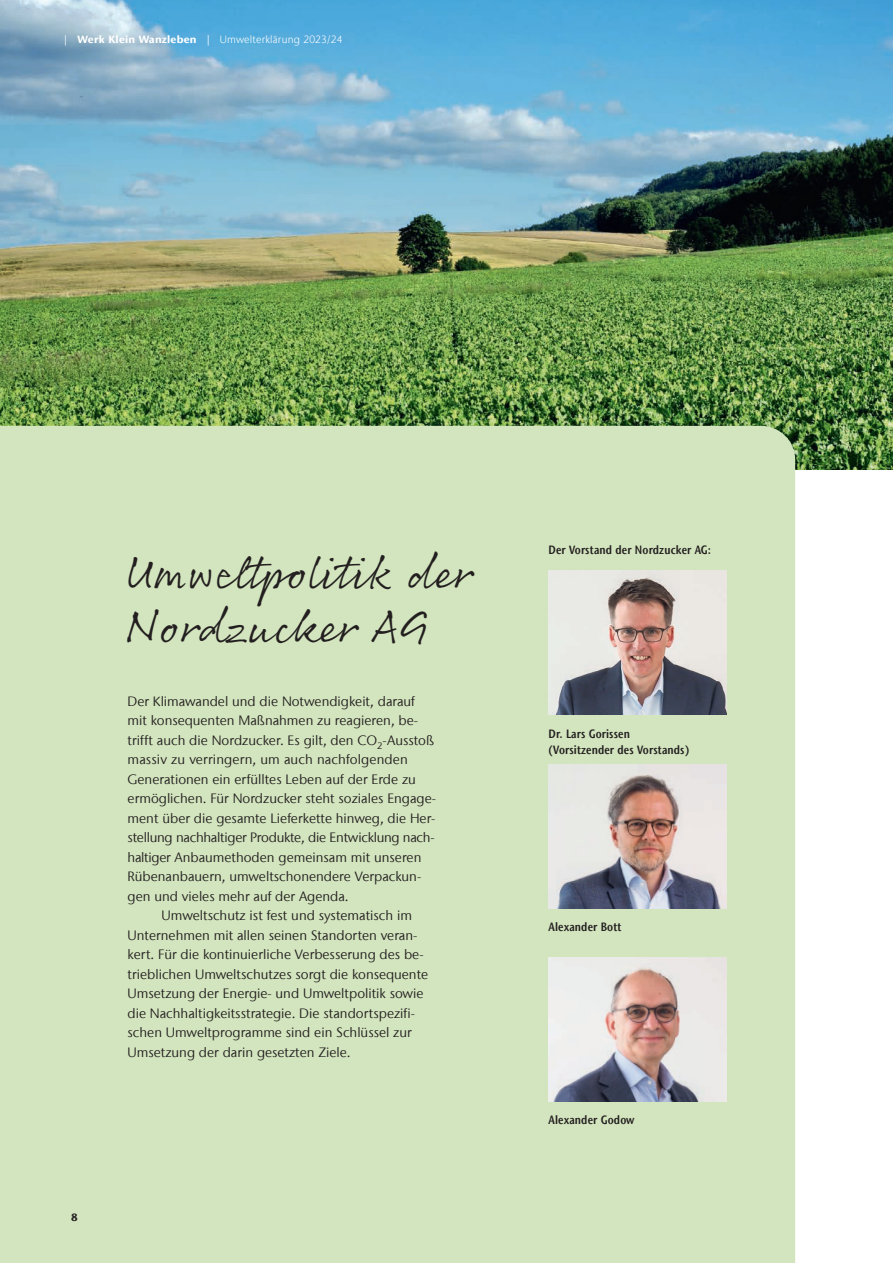
<style>
.page{position:relative;width:893px;height:1263px;background:#fff}
.page>*{position:absolute;margin:0;border:0;box-sizing:border-box;transform-origin:0 0}
.t1{font:48px/54px "Rollerscript Smooth";color:#231f20}
.t2{font:13.5px "Stone Sans IIITC Com";color:#231f20}
.t3{font:13.5px "Stone Sans IIITC Com";letter-spacing:-.02em;color:#231f20}
.t4{font:600 condensed 12px/16.5px "Stone Sans IIITC Com";letter-spacing:.01em;color:#231f20}
.t5{font:300 10.5px "Stone Sans IIITC Com";letter-spacing:.02em;color:#fff}
.t6{font:700 10.5px "Stone Sans IIITC Com";color:#231f20}
.s1{font-weight:500}
.s2{font-weight:700}
</style>
<div class="page">
<img style="left:0;top:0;width:893px;height:470px">
<div style="left:0;top:426px;width:795px;height:837px;background:#d3e5be"></div>
<img style="left:549px;top:571px;width:178px;height:144px">
<img style="left:549px;top:958px;width:178px;height:143px">
<img style="left:549px;top:764px;width:178px;height:144px">
<p class="t5" style="left:64px;top:32px;width:280px"><span class="s1">|</span> <span class="s2">Werk Klein Wanzleben</span> <span class="s1">|</span> Umwelterklärung 2023/24</p>
<h1 class="t1" style="left:128px;top:543px;width:348px">Umweltpolitik der<br>Nordzucker AG</h1>
<p class="t2" style="left:128px;top:692px;width:289px">Der Klimawandel und die Notwendigkeit, darauf</p>
<p class="t2" style="left:128px;top:712px;width:292px">mit konsequenten Maßnahmen zu reagieren, be-</p>
<p class="t2" style="left:128px;top:731px;width:308px">trifft auch die Nordzucker. Es gilt, den CO<sub>2</sub>-Ausstoß</p>
<p class="t2" style="left:128px;top:751px;width:282px">massiv zu verringern, um auch nachfolgenden</p>
<p class="t2" style="left:128px;top:770px;width:290px">Generationen ein erfülltes Leben auf der Erde zu</p>
<p class="t2" style="left:128px;top:790px;width:310px">ermöglichen. Für Nordzucker steht soziales Engage-</p>
<p class="t2" style="left:128px;top:809px;width:309px">ment über die gesamte Lieferkette hinweg, die Her-</p>
<p class="t3" style="left:128px;top:829px;width:309px">stellung nachhaltiger Produkte, die Entwicklung nach-</p>
<p class="t2" style="left:128px;top:848px;width:295px">haltiger Anbaumethoden gemeinsam mit unseren</p>
<p class="t2" style="left:128px;top:868px;width:295px">Rübenanbauern, umweltschonendere Verpackun-</p>
<p class="t2" style="left:128px;top:887px;width:223px">gen und vieles mehr auf der Agenda.</p>
<p class="t2" style="left:162px;top:907px;width:252px">Umweltschutz ist fest und systematisch im</p>
<p class="t2" style="left:128px;top:926px;width:291px">Unternehmen mit allen seinen Standorten veran-</p>
<p class="t2" style="left:128px;top:946px;width:298px">kert. Für die kontinuierliche Verbesserung des be-</p>
<p class="t2" style="left:128px;top:965px;width:302px">trieblichen Umweltschutzes sorgt die konsequente</p>
<p class="t2" style="left:128px;top:985px;width:298px">Umsetzung der Energie- und Umweltpolitik sowie</p>
<p class="t2" style="left:128px;top:1004px;width:289px">die Nachhaltigkeitsstrategie. Die standortspezifi-</p>
<p class="t2" style="left:128px;top:1024px;width:286px">schen Umweltprogramme sind ein Schlüssel zur</p>
<p class="t2" style="left:128px;top:1043px;width:225px">Umsetzung der darin gesetzten Ziele.</p>
<p class="t6" style="left:71px;top:1210px;width:8px">8</p>
<p class="t4" style="left:549px;top:542px;width:164px">Der Vorstand der Nordzucker AG:</p>
<p class="t4" style="left:549px;top:725px;width:142px">Dr. Lars Gorissen (Vorsitzender des Vorstands)</p>
<p class="t4" style="left:549px;top:918px;width:74px">Alexander Bott</p>
<p class="t4" style="left:549px;top:1111px;width:88px">Alexander Godow</p>
</div>
